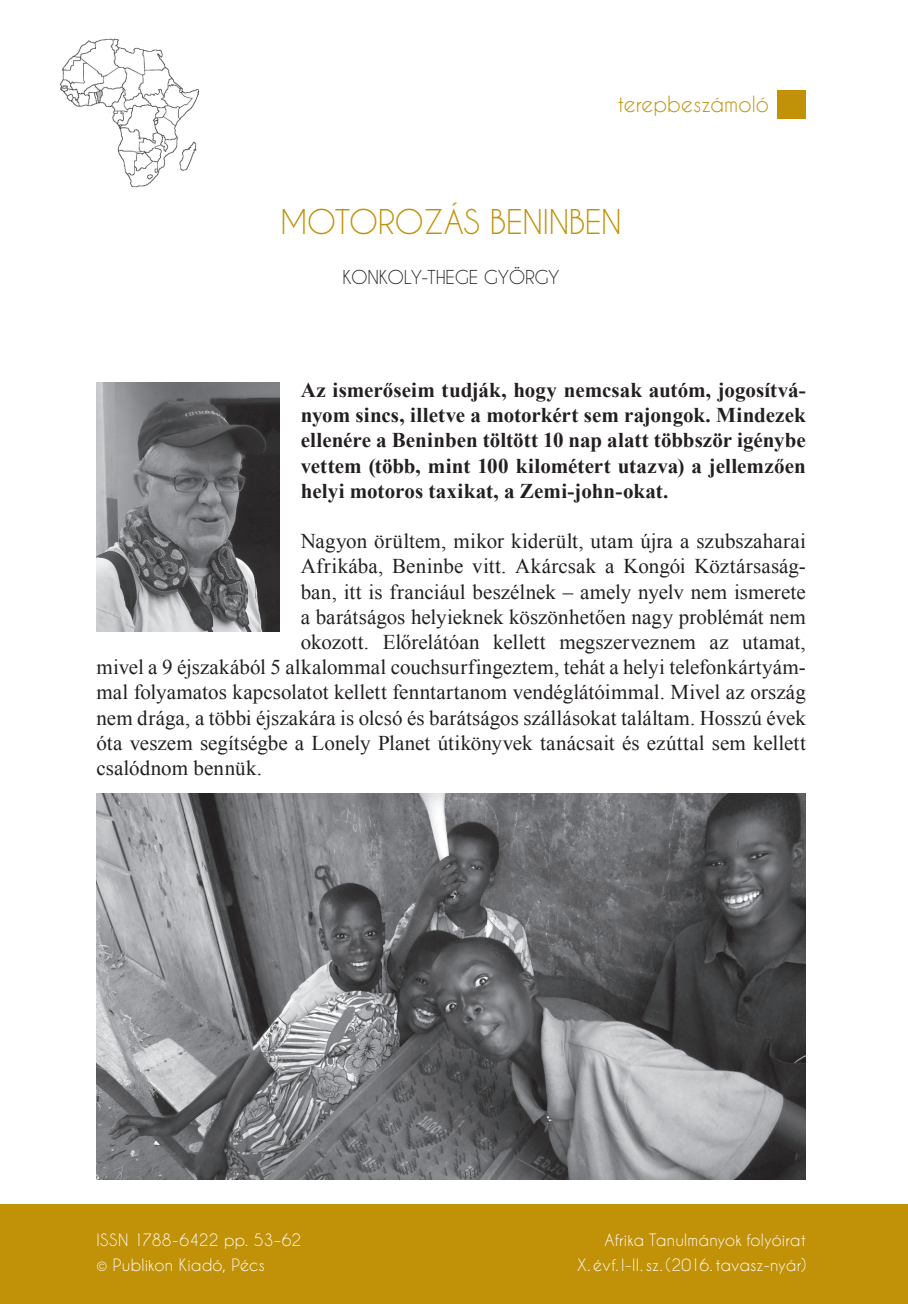
<style>
.page{position:relative;width:908px;height:1304px;background:#fff}
.page>*{position:absolute;margin:0;border:0;box-sizing:border-box;transform-origin:0 0}
.t1{font:32px "Caviar Dreams";letter-spacing:-.015em;color:#c19208}
.t2{font:21px "Times New Roman";color:#231f20}
.t3{font:700 21px/25.2px "Times New Roman";letter-spacing:.005em;color:#231f20;text-align:justify}
.t4{font:21px "Caviar Dreams";color:#c19208}
.t5{font:18px "Caviar Dreams";letter-spacing:-.015em;color:#231f20}
.t6{font:16px "Caviar Dreams";letter-spacing:.01em;color:#fff}
.t7{font:16px "Caviar Dreams";letter-spacing:-.01em;color:#fff}
</style>
<div class="page">
<div style="left:0;top:1204px;width:907px;height:100px;background:#c19208"></div>
<div style="left:777px;top:91px;width:28px;height:28px;background:#c19208"></div>
<img style="left:60px;top:38px;width:138px;height:150px">
<img style="left:96px;top:383px;width:184px;height:248px">
<img style="left:96px;top:794px;width:709px;height:385px">
<p class="t4" style="left:617px;top:91px;width:153px">terepbeszámoló</p>
<h1 class="t1" style="left:280px;top:203px;width:342px">MOTOROZÁS BENINBEN</h1>
<p class="t5" style="left:342px;top:266px;width:218px">KONKOLY-THEGE GYÖRGY</p>
<p class="t3" style="left:300px;top:377px;width:506px">Az ismerőseim tudják, hogy nemcsak autóm, jogosítvá&shy;nyom sincs, illetve a motorkért sem rajongok. Mindezek ellenére a Beninben töltött 10 nap alatt többször igénybe vettem (több, mint 100 kilométert utazva) a jellemzően helyi motoros taxikat, a Zemi-john-okat.</p>
<p class="t2" style="left:300px;top:527px;width:506px">Nagyon örültem, mikor kiderült, utam újra a szubszaharai</p>
<p class="t2" style="left:300px;top:552px;width:506px">Afrikába, Beninbe vitt. Akárcsak a Kongói Köztársaság-</p>
<p class="t2" style="left:300px;top:577px;width:506px">ban, itt is franciául beszélnek – amely nyelv nem ismerete</p>
<p class="t2" style="left:300px;top:603px;width:506px">a barátságos helyieknek köszönhetően nagy problémát nem</p>
<p class="t2" style="left:300px;top:628px;width:506px">okozott. Előrelátóan kellett megszerveznem az utamat,</p>
<p class="t2" style="left:96px;top:653px;width:710px">mivel a 9 éjszakából 5 alkalommal couchsurfingeztem, tehát a helyi telefonkártyám-</p>
<p class="t2" style="left:96px;top:678px;width:710px">mal folyamatos kapcsolatot kellett fenntartanom vendéglátóimmal. Mivel az ország</p>
<p class="t2" style="left:96px;top:703px;width:710px">nem drága, a többi éjszakára is olcsó és barátságos szállásokat találtam. Hosszú évek</p>
<p class="t2" style="left:96px;top:729px;width:710px">óta veszem segítségbe a Lonely Planet útikönyvek tanácsait és ezúttal sem kellett</p>
<p class="t2" style="left:96px;top:754px;width:167px">csalódnom bennük.</p>
<p class="t6" style="left:96px;top:1230px;width:206px">ISSN 1788-6422 pp. 53–62</p>
<p class="t6" style="left:604px;top:1230px;width:203px">Afrika Tanulmányok folyóirat</p>
<p class="t6" style="left:96px;top:1255px;width:170px">© Publikon Kiadó, Pécs</p>
<p class="t7" style="left:577px;top:1255px;width:230px">X. évf. I-II. sz. (2016. tavasz-nyár)</p>
</div>
